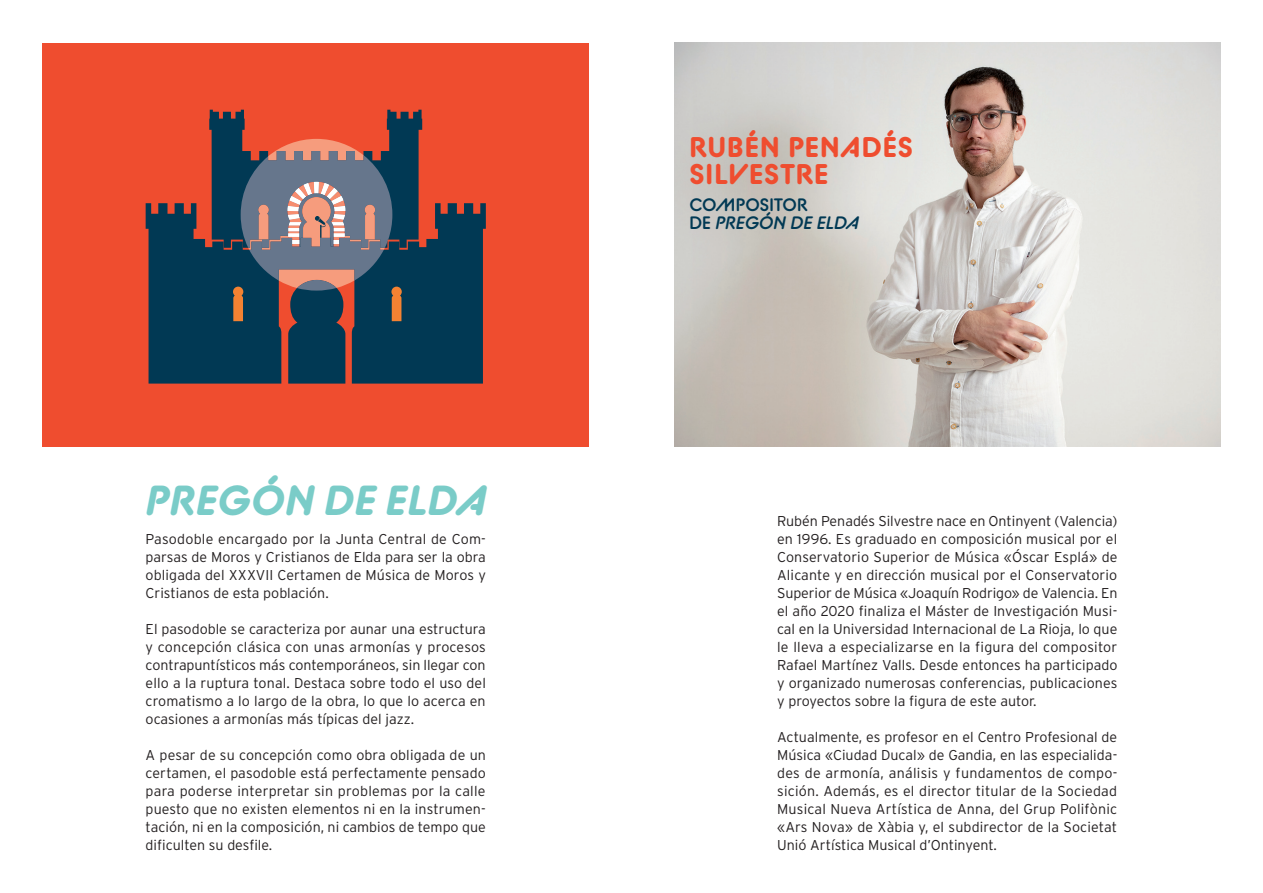
<style>
.page{position:relative;width:1263px;height:893px;background:#fff}
.page>*{position:absolute;margin:0;border:0;box-sizing:border-box;transform-origin:0 0}
.t1{font:italic 700 42px "BC Alphapipe RB";letter-spacing:.015em;color:#7accc8}
.t2{font:700 28.5px "BC Alphapipe RB";letter-spacing:.03em;color:#ef4d2f}
.t3{font:italic 700 18px "BC Alphapipe TSB";letter-spacing:.005em;color:#013954}
.t4{font:700 18px "BC Alphapipe TSB";color:#013954}
.t5{font:300 14.25px/18px "Interstate";color:#231f20;text-align:justify}
.s1{font-style:normal}
</style>
<div class="page">
<div style="left:43px;top:43px;width:546px;height:403px;background:#ef4d2f"></div>
<svg style="left:146px;top:203px;width:340px;height:181px;background:#1a3b50"></svg>
<svg style="left:209px;top:110px;width:213px;height:274px;background:#53545f"></svg>
<img style="left:674px;top:43px;width:546px;height:403px">
<p class="t1" style="left:146px;top:472px;width:342px">PREGÓN DE ELDA</p>
<p class="t5" style="left:146px;top:530px;width:342px">Pasodoble encargado por la Junta Central de Com&shy;parsas de Moros y Cristianos de Elda para ser la obra obligada del XXXVII Certamen de Música de Moros y Cristianos de esta población.</p>
<p class="t5" style="left:146px;top:620px;width:342px">El pasodoble se caracteriza por aunar una estructura y concepción clásica con unas armonías y procesos contrapuntísticos más contemporáneos, sin llegar con ello a la ruptura tonal. Destaca sobre todo el uso del cromatismo a lo largo de la obra, lo que lo acerca en ocasiones a armonías más típicas del jazz.</p>
<p class="t5" style="left:146px;top:746px;width:342px">A pesar de su concepción como obra obligada de un certamen, el pasodoble está perfectamente pensado para poderse interpretar sin problemas por la calle puesto que no existen elementos ni en la instrumen&shy;tación, ni en la composición, ni cambios de tempo que dificulten su desfile.</p>
<p class="t2" style="left:689px;top:128px;width:225px">RUBÉN PENADÉS</p>
<p class="t2" style="left:689px;top:155px;width:141px">SILVESTRE</p>
<p class="t4" style="left:689px;top:193px;width:120px">COMPOSITOR</p>
<p class="t3" style="left:689px;top:211px;width:171px"><span class="s1">DE</span> PREGÓN DE ELDA</p>
<p class="t5" style="left:777px;top:512px;width:342px">Rubén Penadés Silvestre nace en Ontinyent (Valencia) en 1996. Es graduado en composición musical por el Conservatorio Superior de Música «Óscar Esplá» de Alicante y en dirección musical por el Conservatorio Superior de Música «Joaquín Rodrigo» de Valencia. En el año 2020 finaliza el Máster de Investigación Musi&shy;cal en la Universidad Internacional de La Rioja, lo que le lleva a especializarse en la figura del compositor Rafael Martínez Valls. Desde entonces ha participado y organizado numerosas conferencias, publicaciones y proyectos sobre la figura de este autor.</p>
<p class="t5" style="left:777px;top:728px;width:342px">Actualmente, es profesor en el Centro Profesional de Música «Ciudad Ducal» de Gandia, en las especialida&shy;des de armonía, análisis y fundamentos de compo&shy;sición. Además, es el director titular de la Sociedad Musical Nueva Artística de Anna, del Grup Polifònic «Ars Nova» de Xàbia y, el subdirector de la Societat Unió Artística Musical d’Ontinyent.</p>
</div>
